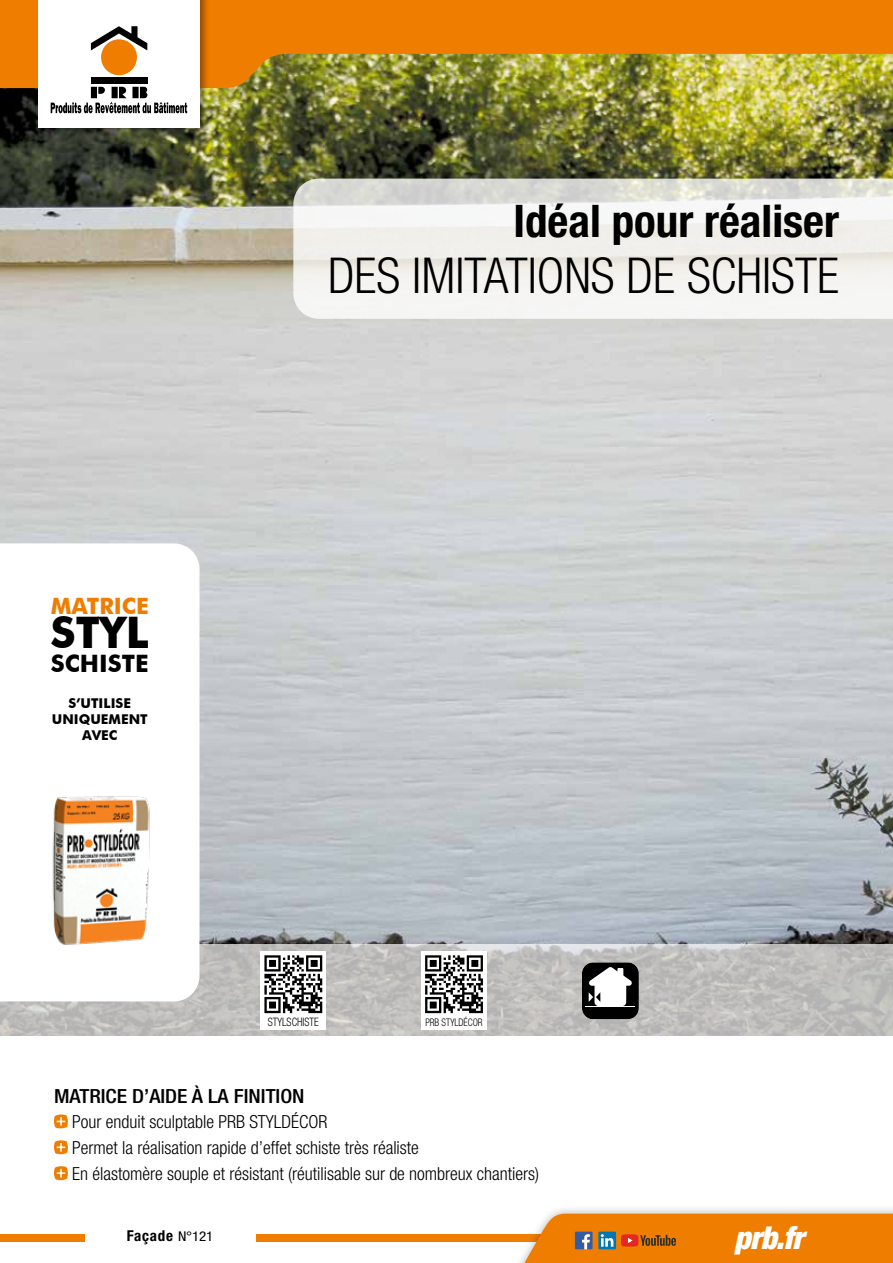
<style>
.page{position:relative;width:893px;height:1263px;background:#fff}
.page>*{position:absolute;margin:0;border:0;box-sizing:border-box;transform-origin:0 0}
.t1{font:300 condensed 49.5px "Helvetica Neue LT Std";color:#000}
.t2{font:700 condensed 45px "Helvetica Neue LT Std";color:#000}
.t3{font:700 43.5px "Futura BT";color:#000}
.t4{font:italic 900 condensed 31.5px "Helvetica Neue LT Std";color:#fff}
.t5{font:700 24px "Futura BT";color:#000}
.t6{font:700 22.5px "Futura BT";color:#ef7d00}
.t7{font:500 condensed 19.5px "Helvetica Neue LT Std";color:#000;scale:1.1 1}
.t8{font:300 condensed 18px/25.8px "Helvetica Neue LT Std";color:#000}
.t9{font:700 condensed 15px "Helvetica Neue LT Std";letter-spacing:.05em;color:#000}
.t10{font:700 13.5px/16.2px "Futura BT";color:#000;text-align:center}
.t11{font:300 condensed 11.7px "Helvetica Neue LT Std";color:#000;scale:.9 1}
.t12{font:300 condensed 10.5px "Helvetica Neue LT Std";color:#000;scale:.9 1}
.s1{font-weight:400;font-size:13.5px}
</style>
<div class="page">
<img style="left:0;top:88px;width:893px;height:856px">
<div style="left:0;top:1234px;width:691px;height:8px;background:#ef7d00"></div>
<svg style="left:293px;top:179px;width:600px;height:140px;fill:#f2f1ed"></svg>
<div style="left:506px;top:1205px;width:387px;height:58px;background:#000;opacity:.3"></div>
<svg style="left:513px;top:1214px;width:380px;height:49px;background:#e98315"></svg>
<svg style="left:0;top:944px;width:893px;height:91px;background:#c0bebd"></svg>
<div style="left:261px;top:951px;width:65px;height:79px;background:#fff"></div>
<svg style="left:264px;top:955px;width:58px;height:58px"></svg>
<div style="left:85px;top:1232px;width:170px;height:15px;background:#fff"></div>
<img style="left:0;top:0;width:893px;height:88px">
<div style="left:36px;top:0;width:174px;height:137px;background:#000;opacity:.4"></div>
<div style="left:38px;top:0;width:162px;height:127px;background:#fff"></div>
<div style="left:101px;top:39px;width:36px;height:36px;background:#ef7d00;border-radius:50%"></div>
<div style="left:91px;top:78px;width:56px;height:6px;background:#000"></div>
<svg style="left:91px;top:26px;width:56px;height:24px"></svg>
<svg style="left:51px;top:87px;width:136px;height:26px"></svg>
<svg style="left:582px;top:962px;width:57px;height:57px"></svg>
<div style="left:421px;top:951px;width:66px;height:79px;background:#fff"></div>
<svg style="left:425px;top:955px;width:58px;height:58px"></svg>
<svg style="left:54px;top:1114px;width:14px;height:14px"></svg>
<svg style="left:54px;top:1140px;width:14px;height:14px"></svg>
<svg style="left:54px;top:1166px;width:14px;height:14px"></svg>
<svg style="left:0;top:543px;width:200px;height:458px"></svg>
<img style="left:44px;top:793px;width:112px;height:155px">
<h2 class="t2" style="left:513px;top:194px;width:327px">Idéal pour réaliser</h2>
<h1 class="t1" style="left:328px;top:247px;width:512px">DES IMITATIONS DE SCHISTE</h1>
<p class="t6" style="left:51px;top:592px;width:99px">MATRICE</p>
<h3 class="t3" style="left:51px;top:606px;width:100px">STYL</h3>
<h3 class="t5" style="left:51px;top:649px;width:99px">SCHISTE</h3>
<p class="t10" style="left:52px;top:695px;width:97px">S’UTILISE<br>UNIQUEMENT<br>AVEC</p>
<p class="t11" style="left:268px;top:1015px;width:58px">STYLSCHISTE</p>
<p class="t12" style="left:425px;top:1016px;width:65px">PRB STYLDÉCOR</p>
<p class="t7" style="left:54px;top:1084px;width:229px">MATRICE D’AIDE À LA FINITION</p>
<p class="t8" style="left:72px;top:1109px;width:469px">Pour enduit sculptable PRB STYLDÉCOR<br>Permet la réalisation rapide d’effet schiste très réaliste<br>En élastomère souple et résistant (réutilisable sur de nombreux chantiers)</p>
<p class="t9" style="left:127px;top:1227px;width:88px">Façade <span class="s1">N°121</span></p>
<h3 class="t4" style="left:734px;top:1218px;width:71px">prb.fr</h3>
</div>
